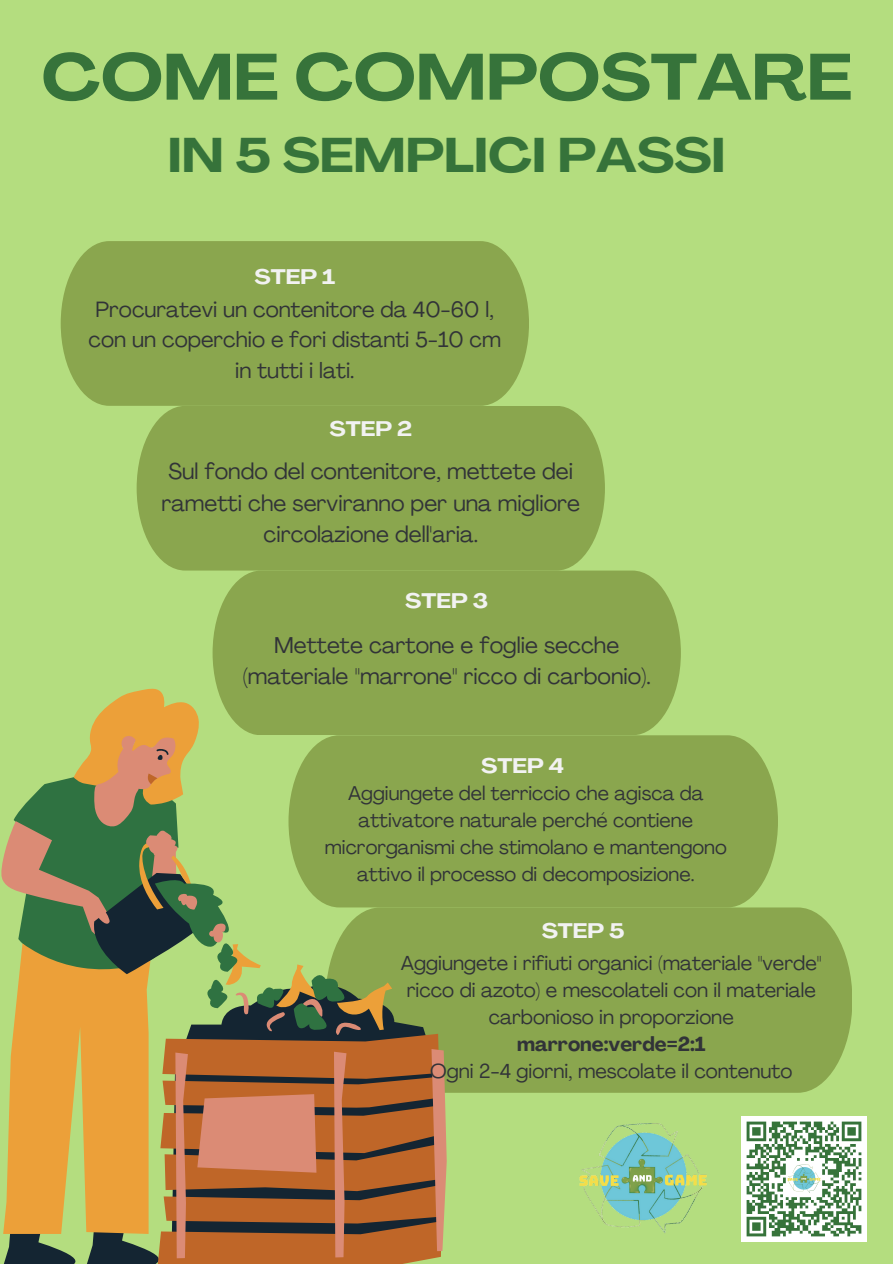
<style>
.page{position:relative;width:893px;height:1264px;background:#fff}
.page>*{position:absolute;margin:0;border:0;box-sizing:border-box;transform-origin:0 0}
.t1{font:700 expanded 64.5px "Agrandir";color:#36733a}
.t2{font:700 expanded 48px "Agrandir";color:#36733a}
.t3{font:22.5px/31.5px "Agrandir";color:#313338;text-align:center}
.t4{font:21.75px/30.6px "Agrandir";color:#313338;text-align:center}
.t5{font:700 expanded 20.85px "Agrandir";color:#f2f2f2}
.t6{font:19.95px/27px "Agrandir";color:#313338;text-align:center}
.t7{font:700 19.95px "Agrandir";color:#313338}
.t8{font:19.65px/27px "Agrandir";color:#313338;text-align:center}
</style>
<div class="page">
<div style="left:0;top:0;width:892px;height:1263px;background:#b4dd7f"></div>
<img style="left:741px;top:1116px;width:125px;height:125px">
<img style="left:579px;top:1123px;width:128px;height:110px">
<div style="left:61px;top:241px;width:468px;height:165px;background:#8aa64e"></div>
<div style="left:137px;top:406px;width:468px;height:164px;background:#8aa64e"></div>
<div style="left:212px;top:570px;width:468px;height:165px;background:#8aa64e"></div>
<div style="left:363px;top:735px;width:415px;height:172px;background:#8aa64e"></div>
<div style="left:392px;top:907px;width:460px;height:185px;background:#8aa64e"></div>
<svg style="left:3px;top:974px;width:437px;height:289px"></svg>
<svg style="left:3px;top:688px;width:196px;height:545px;fill:#eca039"></svg>
<svg style="left:157px;top:1033px;width:285px;height:230px;fill:#bf6628"></svg>
<svg style="left:175px;top:1049px;width:271px;height:209px;background:#ae663d"></svg>
<svg style="left:363px;top:842px;width:29px;height:188px;background:#8b9b49"></svg>
<svg style="left:93px;top:734px;width:270px;height:305px"></svg>
<svg style="left:156px;top:748px;width:13px;height:12px"></svg>
<svg style="left:1px;top:773px;width:350px;height:258px"></svg>
<p class="t1" style="left:41px;top:51px;width:812px">COME COMPOSTARE</p>
<p class="t2" style="left:168px;top:136px;width:559px">IN 5 SEMPLICI PASSI</p>
<p class="t5" style="left:254px;top:268px;width:82px">STEP 1</p>
<p class="t4" style="left:88px;top:296px;width:414px">Procuratevi un contenitore da 40-60 l, con un coperchio e fori distanti 5-10 cm in tutti i lati.</p>
<p class="t5" style="left:329px;top:420px;width:84px">STEP 2</p>
<p class="t3" style="left:161px;top:458px;width:420px">Sul fondo del contenitore, mettete dei rametti che serviranno per una migliore circolazione dell'aria.</p>
<p class="t5" style="left:405px;top:592px;width:84px">STEP 3</p>
<p class="t3" style="left:274px;top:631px;width:347px">Mettete cartone e foglie secche</p>
<p class="t3" style="left:243px;top:663px;width:409px">(materiale "marrone" ricco di carbonio).</p>
<p class="t5" style="left:481px;top:757px;width:84px">STEP 4</p>
<p class="t8" style="left:325px;top:781px;width:403px">Aggiungete del terriccio che agisca da attivatore naturale perché contiene microrganismi che stimolano e mantengono attivo il processo di decomposizione.</p>
<p class="t5" style="left:541px;top:922px;width:84px">STEP 5</p>
<p class="t6" style="left:401px;top:951px;width:422px">Aggiungete i rifiuti organici (materiale "verde" ricco di azoto) e mescolateli con il materiale carbonioso in proporzione</p>
<p class="t7" style="left:517px;top:1036px;width:190px">marrone:verde=2:1</p>
<p class="t6" style="left:430px;top:1059px;width:364px">Ogni 2-4 giorni, mescolate il contenuto</p>
</div>
